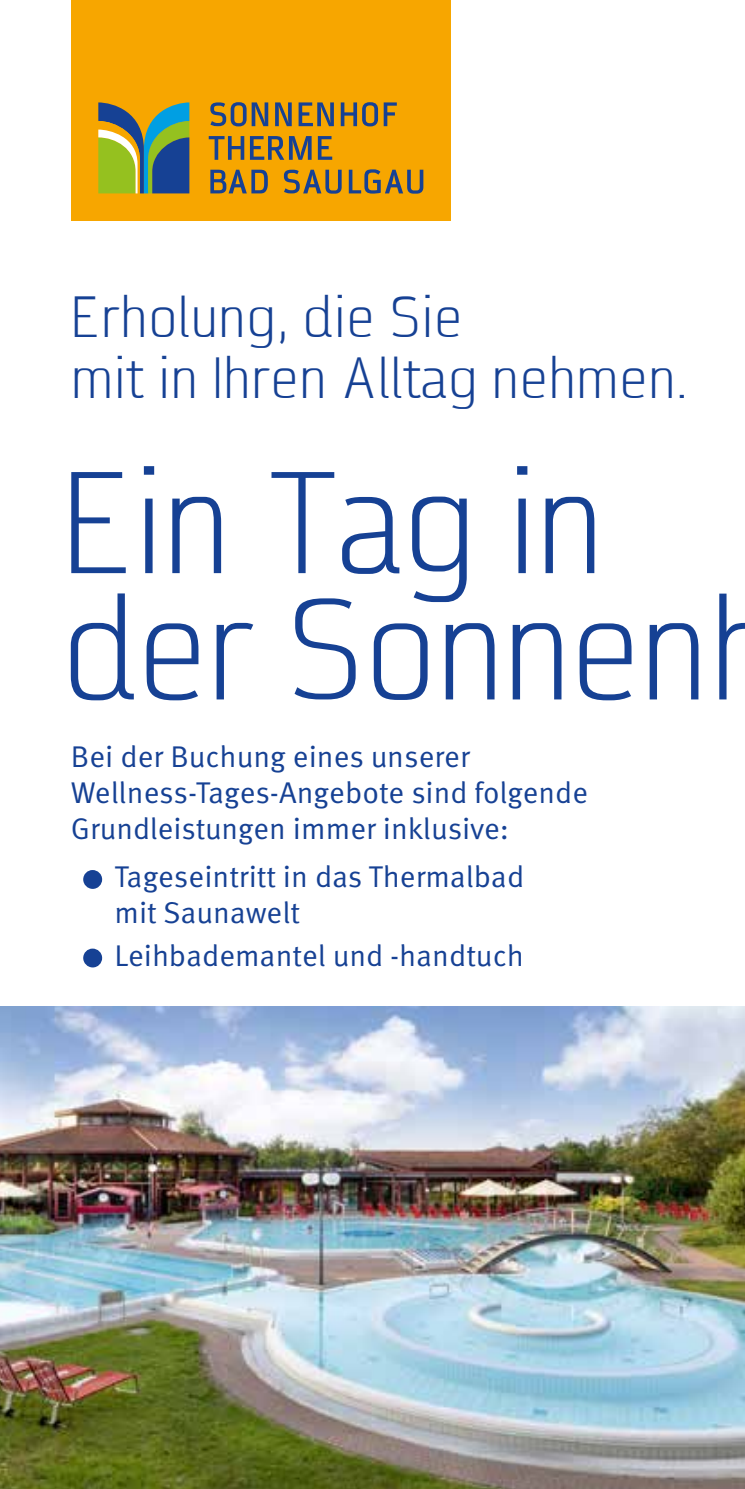
<style>
.page{position:relative;width:745px;height:1489px;background:#fff}
.page>*{position:absolute;margin:0;border:0;box-sizing:border-box;transform-origin:0 0}
.t1{font:142.75px "Meta Pro Norm";color:#164194}
.t2{font:300 126.25px/126.2px "AF Diwa";letter-spacing:-.02em;color:#164194}
.t3{font:300 50px/60.5px "AF Diwa";color:#164194}
.t4{font:30px/36px "Meta Pro Norm";color:#164194}
</style>
<div class="page">
<div style="left:71px;top:0;width:379px;height:221px;background:#f7a600"></div>
<svg style="left:210px;top:102px;width:58px;height:24px"></svg>
<svg style="left:275px;top:102px;width:16px;height:24px"></svg>
<svg style="left:298px;top:102px;width:36px;height:24px"></svg>
<svg style="left:340px;top:102px;width:56px;height:24px"></svg>
<svg style="left:208px;top:136px;width:36px;height:24px"></svg>
<svg style="left:250px;top:136px;width:61px;height:24px"></svg>
<svg style="left:317px;top:136px;width:15px;height:24px"></svg>
<svg style="left:210px;top:170px;width:58px;height:24px"></svg>
<svg style="left:284px;top:170px;width:57px;height:24px"></svg>
<svg style="left:348px;top:169px;width:75px;height:25px"></svg>
<svg style="left:98px;top:102px;width:91px;height:91px;background:#6d8f64"></svg>
<img style="left:0;top:1006px;width:744px;height:482px">
<h3 class="t3" style="left:71px;top:288px;width:618px">Erholung, die Sie<br>mit in Ihren Alltag nehmen.</h3>
<h2 class="t2" style="left:61px;top:461px;width:718px">Ein Tag in der Sonnenh</h2>
<p class="t4" style="left:71px;top:736px;width:518px">Bei der Buchung eines unserer<br>Wellness-Tages-Angebote sind folgende<br>Grundleistungen immer inklusive:</p>
<h1 class="t1" style="left:71px;top:762px;width:45px">·</h1>
<p class="t4" style="left:114px;top:857px;width:411px">Tageseintritt in das Thermalbad mit Saunawelt</p>
<h1 class="t1" style="left:71px;top:840px;width:45px">·</h1>
<p class="t4" style="left:114px;top:935px;width:411px">Leihbademantel und -handtuch</p>
</div>
